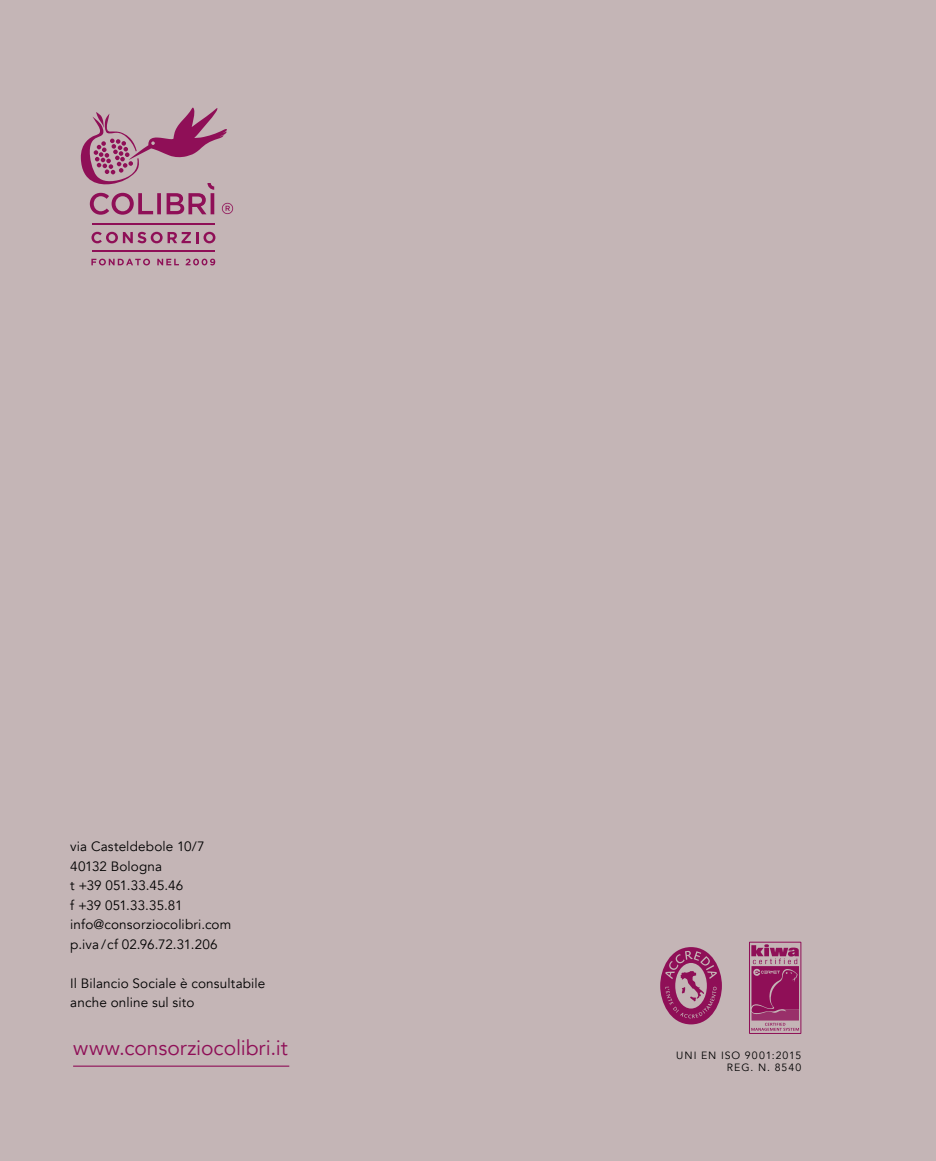
<style>
.page{position:relative;width:936px;height:1161px;background:#fff}
.page>*{position:absolute;margin:0;border:0;box-sizing:border-box;transform-origin:0 0}
.t1{font:21px "Avenir";letter-spacing:-.005em;color:#8f0f57}
.t2{font:13.5px/19.5px "Avenir";letter-spacing:.01em;color:#000}
.t3{font:10.5px/12px "Avenir";letter-spacing:.095em;color:#000;text-align:right}
</style>
<div class="page">
<div style="left:0;top:0;width:935px;height:1161px;background:#c4b5b6"></div>
<hr style="left:73px;top:1065px;width:216px;height:2px;background:#8f0f57">
<svg style="left:660px;top:947px;width:61px;height:77px"></svg>
<div style="left:749px;top:942px;width:52px;height:92px;border:1px solid #8f0f57"></div>
<svg style="left:751px;top:944px;width:48px;height:87px"></svg>
<hr style="left:92px;top:223px;width:122px;height:1px;background:#8f0f57">
<hr style="left:92px;top:251px;width:122px;height:1px;background:#8f0f57">
<svg style="left:91px;top:259px;width:59px;height:6px"></svg>
<svg style="left:157px;top:259px;width:22px;height:6px"></svg>
<svg style="left:186px;top:259px;width:29px;height:6px"></svg>
<svg style="left:91px;top:232px;width:124px;height:11px"></svg>
<svg style="left:80px;top:107px;width:153px;height:108px"></svg>
<p class="t2" style="left:70px;top:837px;width:162px">via Casteldebole 10/7<br>40132 Bologna<br>t +39 051.33.45.46<br>f +39 051.33.35.81 info@consorziocolibri.com p.iva / cf 02.96.72.31.206</p>
<p class="t2" style="left:70px;top:973px;width:196px">Il Bilancio Sociale è consultabile anche online sul sito</p>
<h1 class="t1" style="left:73px;top:1035px;width:216px">www.consorziocolibri.it</h1>
<p class="t3" style="left:676px;top:1049px;width:126px">UNI EN ISO 9001:2015<br>REG. N. 8540</p>
</div>
